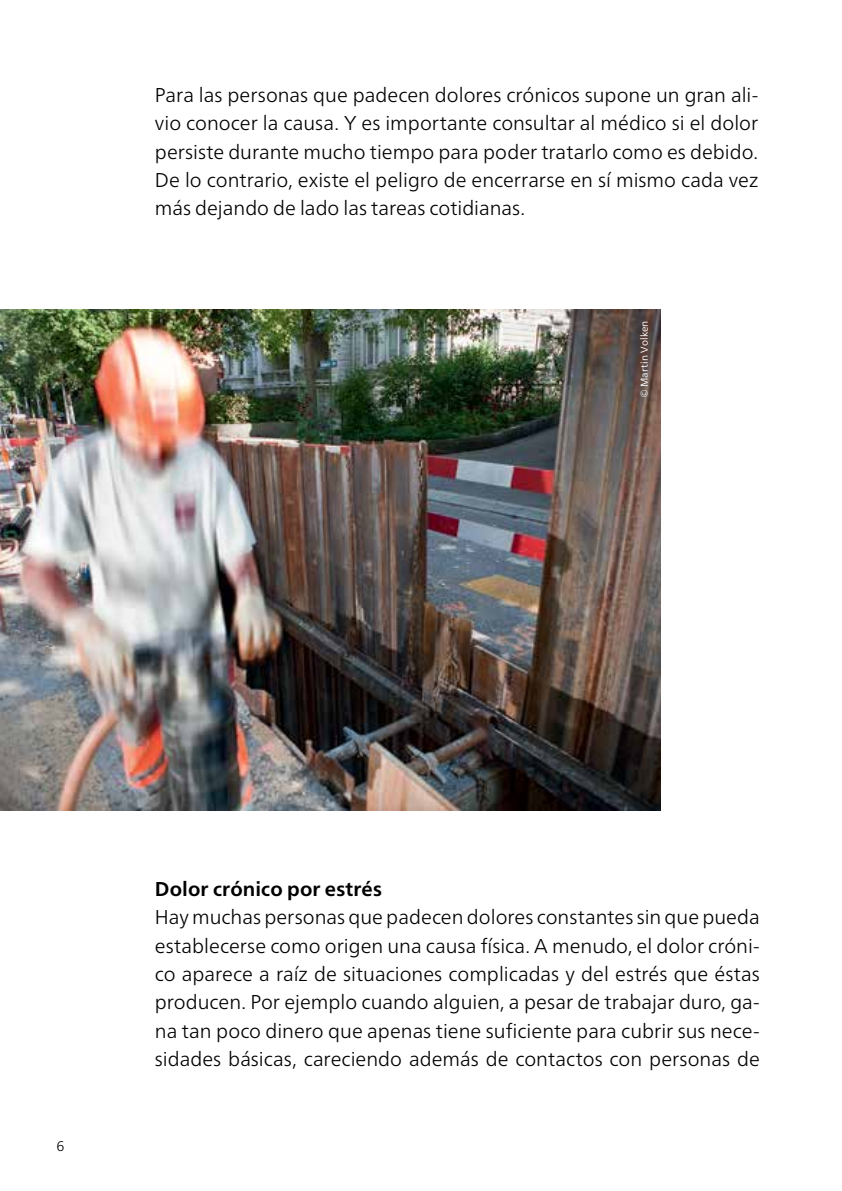
<style>
.page{position:relative;width:842px;height:1191px;background:#fff}
.page>*{position:absolute;margin:0;border:0;box-sizing:border-box;transform-origin:0 0}
.t1{font:300 20px/28.4px "Frutiger Neue LTW1 G";color:#000;text-align:justify}
.t2{font:700 20px "Frutiger Neue LTW1 G";letter-spacing:.005em;color:#000}
.t3{font:300 14px "Frutiger Neue LTW1 G";color:#000}
.t4{font:10px "Frutiger Neue LTW1 G";letter-spacing:.015em;color:#fff}
</style>
<div class="page">
<img style="left:0;top:309px;width:660px;height:502px">
<p class="t1" style="left:155px;top:81px;width:605px">Para las personas que padecen dolores crónicos supone un gran ali&shy;vio conocer la causa. Y es importante consultar al médico si el dolor persiste durante mucho tiempo para poder tratarlo como es debido.<br>De lo contrario, existe el peligro de encerrarse en sí mismo cada vez más dejando de lado las tareas cotidianas.</p>
<p class="t4" style="left:638px;top:398px;width:79px;rotate:-90deg">© Martin Volken</p>
<p class="t3" style="left:57px;top:1137px;width:10px">6</p>
<p class="t2" style="left:155px;top:877px;width:229px">Dolor crónico por estrés</p>
<p class="t1" style="left:155px;top:903px;width:606px">Hay muchas personas que padecen dolores constantes sin que pueda establecerse como origen una causa física. A menudo, el dolor cróni&shy;co aparece a raíz de situaciones complicadas y del estrés que éstas producen. Por ejemplo cuando alguien, a pesar de trabajar duro, ga&shy;na tan poco dinero que apenas tiene suficiente para cubrir sus nece&shy;sidades básicas, careciendo además de contactos con personas de</p>
</div>
